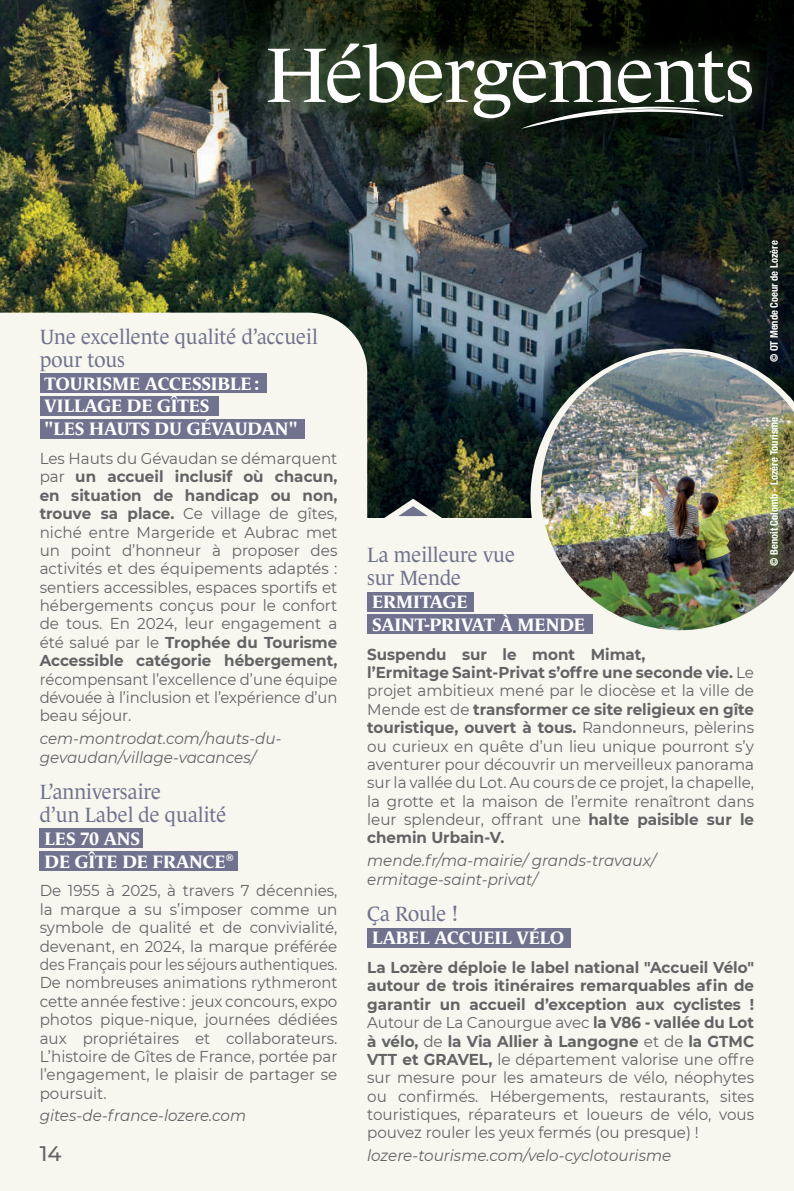
<style>
.page{position:relative;width:794px;height:1191px;background:#f8f7ef}
.page>*{position:absolute;margin:0;border:0;box-sizing:border-box;transform-origin:0 0}
.t1{font:78.75px "Le Monde Journal Std";letter-spacing:-.02em;color:#fff}
.t2{font:21px/22.8px "Le Monde Journal Std";color:#70728e;scale:.96 1}
.t3{font:500 21px "Montserrat";color:#636366}
.t4{font:700 18.38px/22.8px "Le Monde Journal Std";color:#fff}
.t5{font:15.75px/18.4px "Montserrat";color:#636366;text-align:justify;scale:.96 1}
.t6{font:italic 15.75px/18.4px "Montserrat";color:#636366;scale:.96 1}
.t7{font:15.75px/18.4px "Montserrat";color:#636366;text-align:justify;scale:.94 1}
.t8{font:700 condensed 10.5px "Helvetica Neue LT Std";color:#fff}
.s1{font-weight:700}
</style>
<div class="page">
<img style="left:0;top:0;width:794px;height:517px">
<svg style="left:0;top:313px;width:367px;height:558px"></svg>
<svg style="left:383px;top:499px;width:60px;height:19px"></svg>
<svg style="left:530px;top:348px;width:264px;height:286px"></svg>
<img style="left:541px;top:352px;width:253px;height:278px">
<div style="left:246px;top:20px;width:528px;height:121px;background:#3d5a38;opacity:.8"></div>
<svg style="left:521px;top:105px;width:203px;height:24px;background:#2e3730"></svg>
<div style="left:761px;top:408px;width:26px;height:165px;background:#659534;opacity:.7"></div>
<div style="left:40px;top:373px;width:227px;height:20px;background:#70728e"></div>
<div style="left:40px;top:396px;width:178px;height:20px;background:#70728e"></div>
<div style="left:40px;top:419px;width:265px;height:19px;background:#70728e"></div>
<div style="left:40px;top:828px;width:103px;height:20px;background:#70728e"></div>
<div style="left:40px;top:851px;width:198px;height:20px;background:#70728e"></div>
<div style="left:367px;top:591px;width:106px;height:20px;background:#70728e"></div>
<div style="left:367px;top:614px;width:225px;height:20px;background:#70728e"></div>
<div style="left:367px;top:927px;width:204px;height:20px;background:#70728e"></div>
<h1 class="t1" style="left:266px;top:31px;width:490px">Hébergements</h1>
<h2 class="t2" style="left:40px;top:325px;width:291px">Une excellente qualité d’accueil pour tous</h2>
<p class="t4" style="left:45px;top:372px;width:254px">TOURISME ACCESSIBLE :<br>VILLAGE DE GÎTES<br>"LES HAUTS DU GÉVAUDAN"</p>
<p class="t5" style="left:40px;top:449px;width:312px">Les Hauts du Gévaudan se démarquent par <span class="s1">un accueil inclusif où chacun, en situation de handicap ou non, trouve sa place.</span> Ce village de gîtes, niché entre Margeride et Aubrac met un point d’honneur à proposer des activités et des équipements adaptés : sentiers accessibles, espaces sportifs et hébergements conçus pour le confort de tous. En 2024, leur engagement a été salué par le <span class="s1">Trophée du Tourisme Accessible catégorie hébergement,</span></p>
<p class="t7" style="left:40px;top:669px;width:318px">récompensant l’excellence d’une équipe dévouée à l’inclusion et l’expérience d’un beau séjour.</p>
<p class="t6" style="left:40px;top:729px;width:253px">cem-montrodat.com/hauts-du&shy;gevaudan/village-vacances/</p>
<h2 class="t2" style="left:40px;top:780px;width:196px">L’anniversaire<br>d’un Label de qualité</h2>
<p class="t4" style="left:45px;top:827px;width:191px">LES 70 ANS<br>DE GÎTE DE FRANCE<sup>®</sup></p>
<p class="t5" style="left:40px;top:881px;width:312px">De 1955 à 2025, à travers 7 décennies, la marque a su s’imposer comme un symbole de qualité et de convivialité, devenant, en 2024, la marque préférée des Français pour les séjours authentiques.<br>De nombreuses animations rythmeront cette année festive : jeux concours, expo photos pique-nique, journées dédiées aux propriétaires et collaborateurs.<br>L’histoire de Gîtes de France, portée par l’engagement, le plaisir de partager se poursuit.</p>
<p class="t6" style="left:40px;top:1106px;width:216px">gites-de-france-lozere.com</p>
<h2 class="t2" style="left:367px;top:544px;width:155px">La meilleure vue sur Mende</h2>
<p class="t4" style="left:372px;top:590px;width:214px">ERMITAGE<br>SAINT-PRIVAT À MENDE</p>
<p class="t5" style="left:367px;top:644px;width:404px;text-align:left"><span class="s1">Suspendu sur le mont Mimat,<br>l’Ermitage Saint-Privat s’offre une seconde vie.</span> Le projet ambitieux mené par le diocèse et la ville de Mende est de <span class="s1">transformer ce site religieux en gîte touristique, ouvert à tous.</span> Randonneurs, pèlerins ou curieux en quête d’un lieu unique pourront s’y aventurer pour découvrir un merveilleux panorama sur la vallée du Lot. Au cours de ce projet, la chapelle, la grotte et la maison de l’ermite renaîtront dans leur splendeur, offrant une <span class="s1">halte paisible sur le chemin Urbain-V.</span></p>
<p class="t6" style="left:367px;top:851px;width:302px">mende.fr/ma-mairie/ grands-travaux/ ermitage-saint-privat/</p>
<h2 class="t2" style="left:367px;top:902px;width:96px">Ça Roule !</h2>
<p class="t4" style="left:372px;top:926px;width:193px">LABEL ACCUEIL VÉLO</p>
<p class="t5" style="left:367px;top:957px;width:404px"><span class="s1">La Lozère déploie le label national "Accueil Vélo" autour de trois itinéraires remarquables afin de garantir un accueil d’exception aux cyclistes !<br></span>Autour de La Canourgue avec <span class="s1">la V86 - vallée du Lot à vélo,</span> de <span class="s1">la Via Allier à Langogne</span> et de <span class="s1">la GTMC VTT et GRAVEL,</span> le département valorise une offre sur mesure pour les amateurs de vélo, néophytes ou confirmés. Hébergements, restaurants, sites touristiques, réparateurs et loueurs de vélo, vous pouvez rouler les yeux fermés (ou presque) !</p>
<h2 class="t3" style="left:40px;top:1139px;width:23px">14</h2>
<p class="t6" style="left:367px;top:1145px;width:318px">lozere-tourisme.com/velo-cyclotourisme</p>
<p class="t8" style="left:768px;top:362px;width:123px;rotate:-90deg">© OT Mende Coeur de Lozère</p>
<p class="t8" style="left:768px;top:565px;width:150px;rotate:-90deg">© Benoit Colomb - Lozère Tourisme</p>
</div>
